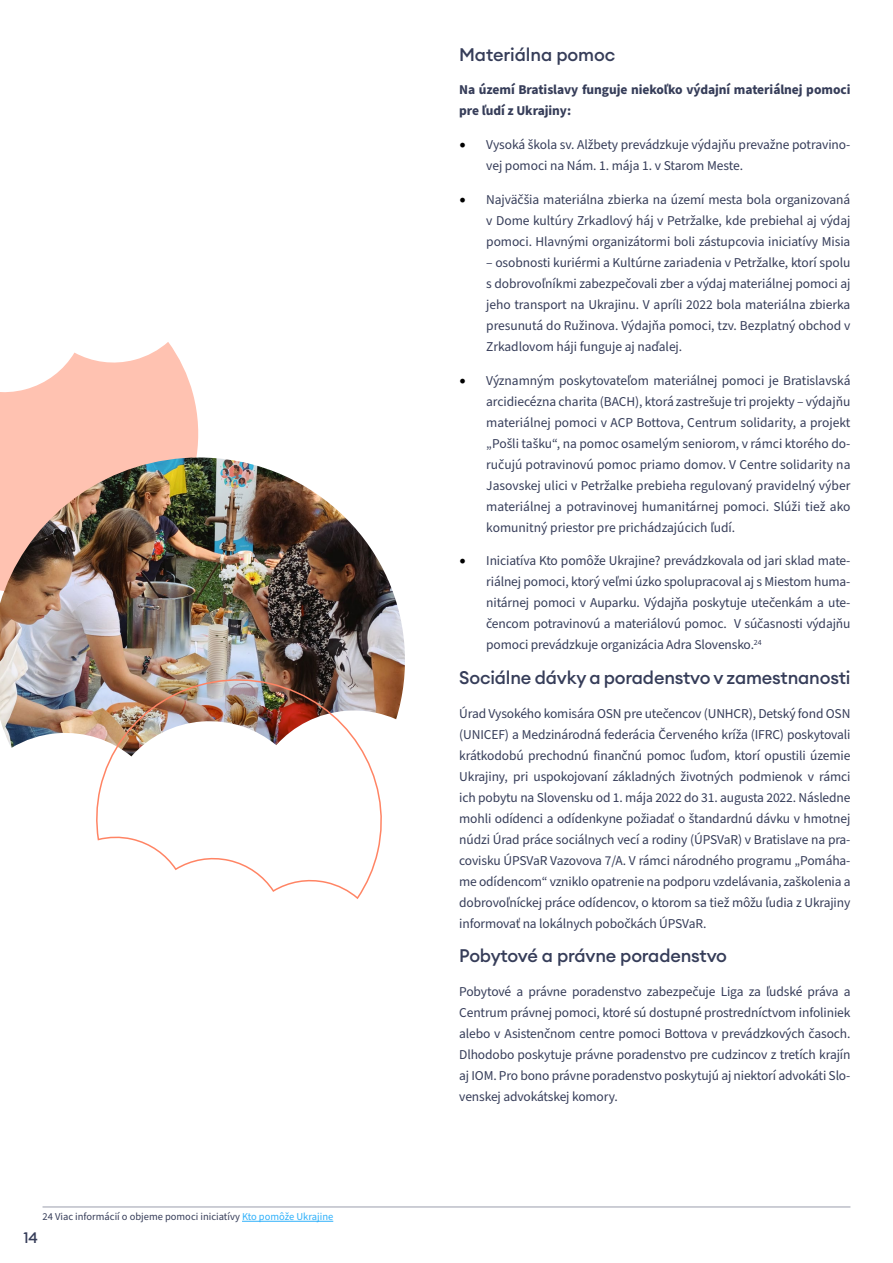
<style>
.page{position:relative;width:893px;height:1263px;background:#fff}
.page>*{position:absolute;margin:0;border:0;box-sizing:border-box;transform-origin:0 0}
.t1{font:500 18px "Euclid Circular A";letter-spacing:-.01em;color:#363d59}
.t2{font:500 15px "Euclid Circular A";color:#363d59}
.t3{font:13.5px/21px "Source Sans Pro";letter-spacing:-.01em;color:#363d59;text-align:justify}
.t4{font:700 13.5px/21px "Source Sans Pro";letter-spacing:-.005em;color:#363d59}
.t5{font:10.5px "Source Sans Pro";color:#363d59}
.s1{color:#2eb0fa}
.s2{font-family:"Minion Pro";font-size:18px;color:#000}
</style>
<div class="page">
<hr style="left:43px;top:1206px;width:807px;height:1px;background:#9a9eac">
<hr style="left:242px;top:1221px;width:91px;height:1px;background:#2eb0fa">
<svg style="left:0;top:342px;width:199px;height:115px;fill:#ffc2b1"></svg>
<img style="left:0;top:457px;width:405px;height:291px">
<img style="left:95px;top:664px;width:302px;height:235px">
<p class="t5" style="left:43px;top:1210px;width:292px">24 Viac informácií o objeme pomoci iniciatívy <span class="s1">Kto pomôže Ukrajine</span></p>
<p class="t2" style="left:23px;top:1228px;width:16px">14</p>
<h1 class="t1" style="left:459px;top:43px;width:158px">Materiálna pomoc</h1>
<p class="t4" style="left:459px;top:80px;width:393px">Na území Bratislavy funguje niekoľko výdajní materiálnej pomoci pre ľudí z Ukrajiny:</p>
<p class="t3" style="left:486px;top:134px;width:366px;text-indent:-27px"><span class="s2">•</span> Vysoká škola sv. Alžbety prevádzkuje výdajňu prevažne potravino&shy;vej pomoci na Nám. 1. mája 1. v Starom Meste.</p>
<p class="t3" style="left:486px;top:189px;width:366px;text-indent:-27px"><span class="s2">•</span> Najväčšia materiálna zbierka na území mesta bola organizovaná v Dome kultúry Zrkadlový háj v Petržalke, kde prebiehal aj výdaj pomoci. Hlavnými organizátormi boli zástupcovia iniciatívy Misia</p>
<p class="t3" style="left:486px;top:252px;width:366px">– osobnosti kuriérmi a Kultúrne zariadenia v Petržalke, ktorí spolu s dobrovoľníkmi zabezpečovali zber a výdaj materiálnej pomoci aj jeho transport na Ukrajinu. V apríli 2022 bola materiálna zbierka presunutá do Ružinova. Výdajňa pomoci, tzv. Bezplatný obchod v Zrkadlovom háji funguje aj naďalej.</p>
<p class="t3" style="left:486px;top:370px;width:366px;text-indent:-27px"><span class="s2">•</span> Významným poskytovateľom materiálnej pomoci je Bratislavská arcidiecézna charita (BACH), ktorá zastrešuje tri projekty – výdajňu materiálnej pomoci v ACP Bottova, Centrum solidarity, a projekt „Pošli tašku“, na pomoc osamelým seniorom, v rámci ktorého do&shy;ručujú potravinovú pomoc priamo domov. V Centre solidarity na Jasovskej ulici v Petržalke prebieha regulovaný pravidelný výber materiálnej a potravinovej humanitárnej pomoci. Slúži tiež ako komunitný priestor pre prichádzajúcich ľudí.</p>
<p class="t3" style="left:486px;top:551px;width:366px;text-indent:-27px"><span class="s2">•</span> Iniciatíva Kto pomôže Ukrajine? prevádzkovala od jari sklad mate&shy;riálnej pomoci, ktorý veľmi úzko spolupracoval aj s Miestom huma&shy;nitárnej pomoci v Auparku. Výdajňa poskytuje utečenkám a ute&shy;čencom potravinovú a materiálovú pomoc. V súčasnosti výdajňu pomoci prevádzkuje organizácia Adra Slovensko.<sup>24</sup></p>
<h1 class="t1" style="left:459px;top:666px;width:393px">Sociálne dávky a poradenstvo v zamestnanosti</h1>
<p class="t3" style="left:459px;top:703px;width:393px">Úrad Vysokého komisára OSN pre utečencov (UNHCR), Detský fond OSN (UNICEF) a Medzinárodná federácia Červeného kríža (IFRC) poskytovali krátkodobú prechodnú finančnú pomoc ľuďom, ktorí opustili územie Ukrajiny, pri uspokojovaní základných životných podmienok v rámci ich pobytu na Slovensku od 1. mája 2022 do 31. augusta 2022. Následne mohli odídenci a odídenkyne požiadať o štandardnú dávku v hmotnej núdzi Úrad práce sociálnych vecí a rodiny (ÚPSVaR) v Bratislave na pra&shy;covisku ÚPSVaR Vazovova 7/A. V rámci národného programu „Pomáha&shy;me odídencom“ vzniklo opatrenie na podporu vzdelávania, zaškolenia a dobrovoľníckej práce odídencov, o ktorom sa tiež môžu ľudia z Ukrajiny informovať na lokálnych pobočkách ÚPSVaR.</p>
<h1 class="t1" style="left:459px;top:944px;width:269px">Pobytové a právne poradenstvo</h1>
<p class="t3" style="left:459px;top:981px;width:393px">Pobytové a právne poradenstvo zabezpečuje Liga za ľudské práva a Centrum právnej pomoci, ktoré sú dostupné prostredníctvom infoliniek alebo v Asistenčnom centre pomoci Bottova v prevádzkových časoch.<br>Dlhodobo poskytuje právne poradenstvo pre cudzincov z tretích krajín aj IOM. Pro bono právne poradenstvo poskytujú aj niektorí advokáti Slo&shy;venskej advokátskej komory.</p>
</div>
